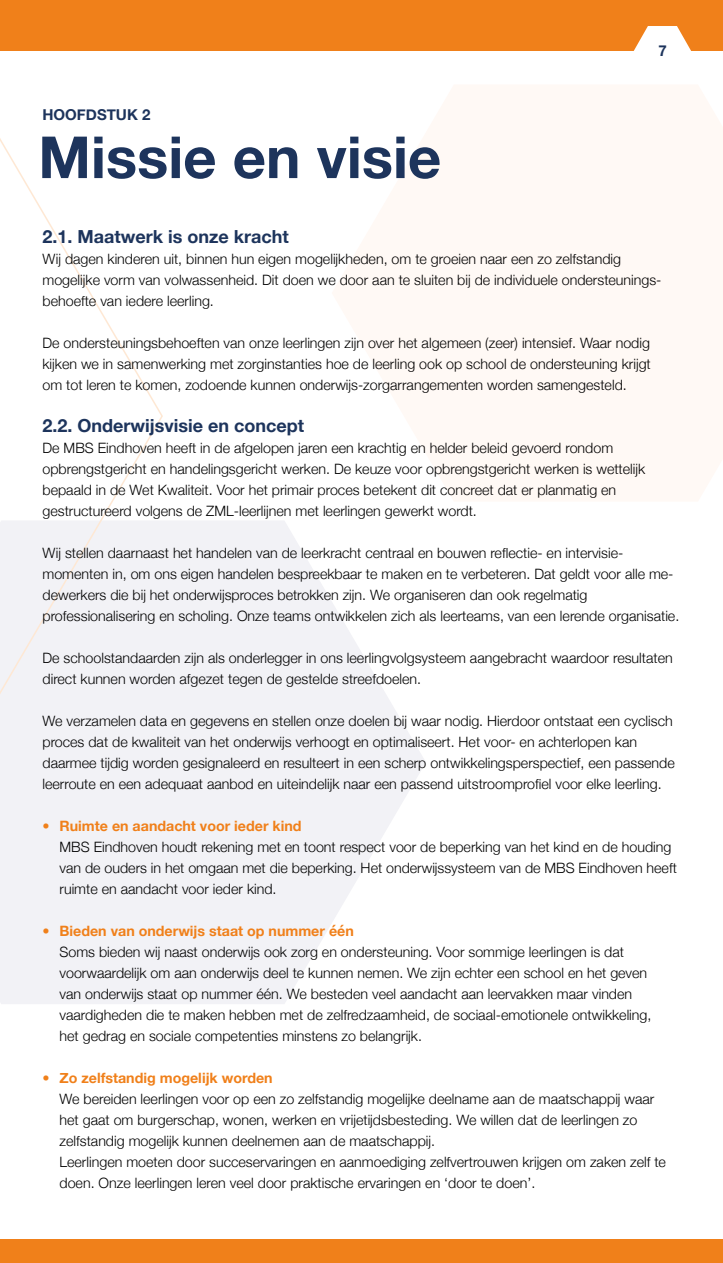
<style>
.page{position:relative;width:723px;height:1263px;background:#fff}
.page>*{position:absolute;margin:0;border:0;box-sizing:border-box;transform-origin:0 0}
.t1{font:700 58.05px "Helvetica Neue";color:#1d345c}
.t2{font:700 18px "Helvetica Neue";color:#1d345c}
.t3{font:700 15px "Helvetica Neue";color:#1d345c}
.t4{font:300 14.25px/21px "Helvetica Neue";color:#000}
.s1{color:#f0801a}
.s2{font-weight:700;color:#f0801a}
</style>
<div class="page">
<div style="left:0;top:0;width:723px;height:51px;background:#f0801a"></div>
<div style="left:0;top:1239px;width:723px;height:24px;background:#f0801a"></div>
<svg style="left:633px;top:26px;width:58px;height:25px"></svg>
<svg style="left:0;top:521px;width:426px;height:483px;fill:#f2f2f6"></svg>
<svg style="left:0;top:138px;width:164px;height:599px"></svg>
<p class="t3" style="left:43px;top:102px;width:109px">HOOFDSTUK 2</p>
<h1 class="t1" style="left:38px;top:112px;width:404px">Missie en visie</h1>
<p class="t3" style="left:659px;top:39px;width:10px">7</p>
<p class="t2" style="left:43px;top:222px;width:248px">2.1. Maatwerk is onze kracht</p>
<p class="t4" style="left:43px;top:247px;width:620px">Wij dagen kinderen uit, binnen hun eigen mogelijkheden, om te groeien naar een zo zelfstandig mogelijke vorm van volwassenheid. Dit doen we door aan te sluiten bij de individuele ondersteunings&shy;behoefte van iedere leerling.</p>
<p class="t4" style="left:43px;top:331px;width:610px;text-align:justify">De ondersteuningsbehoeften van onze leerlingen zijn over het algemeen (zeer) intensief. Waar nodig kijken we in samenwerking met zorginstanties hoe de leerling ook op school de ondersteuning krijgt om tot leren te komen, zodoende kunnen onderwijs-zorgarrangementen worden samengesteld.</p>
<p class="t2" style="left:43px;top:411px;width:263px">2.2. Onderwijsvisie en concept</p>
<p class="t4" style="left:43px;top:436px;width:604px">De MBS Eindhoven heeft in de afgelopen jaren een krachtig en helder beleid gevoerd rondom opbrengstgericht en handelingsgericht werken. De keuze voor opbrengstgericht werken is wettelijk bepaald in de Wet Kwaliteit. Voor het primair proces betekent dit concreet dat er planmatig en gestructureerd volgens de ZML-leerlijnen met leerlingen gewerkt wordt.</p>
<p class="t4" style="left:43px;top:541px;width:638px">Wij stellen daarnaast het handelen van de leerkracht centraal en bouwen reflectie- en intervisie&shy;momenten in, om ons eigen handelen bespreekbaar te maken en te verbeteren. Dat geldt voor alle me&shy;dewerkers die bij het onderwijsproces betrokken zijn. We organiseren dan ook regelmatig professionalisering en scholing. Onze teams ontwikkelen zich als leerteams, van een lerende organisatie.</p>
<p class="t4" style="left:43px;top:646px;width:632px">De schoolstandaarden zijn als onderlegger in ons leerlingvolgsysteem aangebracht waardoor resultaten direct kunnen worden afgezet tegen de gestelde streefdoelen.</p>
<p class="t4" style="left:43px;top:709px;width:634px">We verzamelen data en gegevens en stellen onze doelen bij waar nodig. Hierdoor ontstaat een cyclisch proces dat de kwaliteit van het onderwijs verhoogt en optimaliseert. Het voor- en achterlopen kan daarmee tijdig worden gesignaleerd en resulteert in een scherp ontwikkelingsperspectief, een passende leerroute en een adequaat aanbod en uiteindelijk naar een passend uitstroomprofiel voor elke leerling.</p>
<p class="t4" style="left:60px;top:814px;width:619px;text-indent:-17px"><span class="s1">•</span> <span class="s2">Ruimte en aandacht voor ieder kind<br></span>MBS Eindhoven houdt rekening met en toont respect voor de beperking van het kind en de houding van de ouders in het omgaan met die beperking. Het onderwijssysteem van de MBS Eindhoven heeft ruimte en aandacht voor ieder kind.</p>
<p class="t4" style="left:60px;top:919px;width:593px;text-indent:-17px"><span class="s1">•</span> <span class="s2">Bieden van onderwijs staat op nummer één<br></span>Soms bieden wij naast onderwijs ook zorg en ondersteuning. Voor sommige leerlingen is dat voorwaardelijk om aan onderwijs deel te kunnen nemen. We zijn echter een school en het geven van onderwijs staat op nummer één. We besteden veel aandacht aan leervakken maar vinden vaardigheden die te maken hebben met de zelfredzaamheid, de sociaal-emotionele ontwikkeling, het gedrag en sociale competenties minstens zo belangrijk.</p>
<p class="t4" style="left:60px;top:1066px;width:608px;text-indent:-17px"><span class="s1">•</span> <span class="s2">Zo zelfstandig mogelijk worden<br></span>We bereiden leerlingen voor op een zo zelfstandig mogelijke deelname aan de maatschappij waar het gaat om burgerschap, wonen, werken en vrijetijdsbesteding. We willen dat de leerlingen zo zelfstandig mogelijk kunnen deelnemen aan de maatschappij.<br>Leerlingen moeten door succeservaringen en aanmoediging zelfvertrouwen krijgen om zaken zelf te doen. Onze leerlingen leren veel door praktische ervaringen en ‘door te doen’.</p>
</div>
